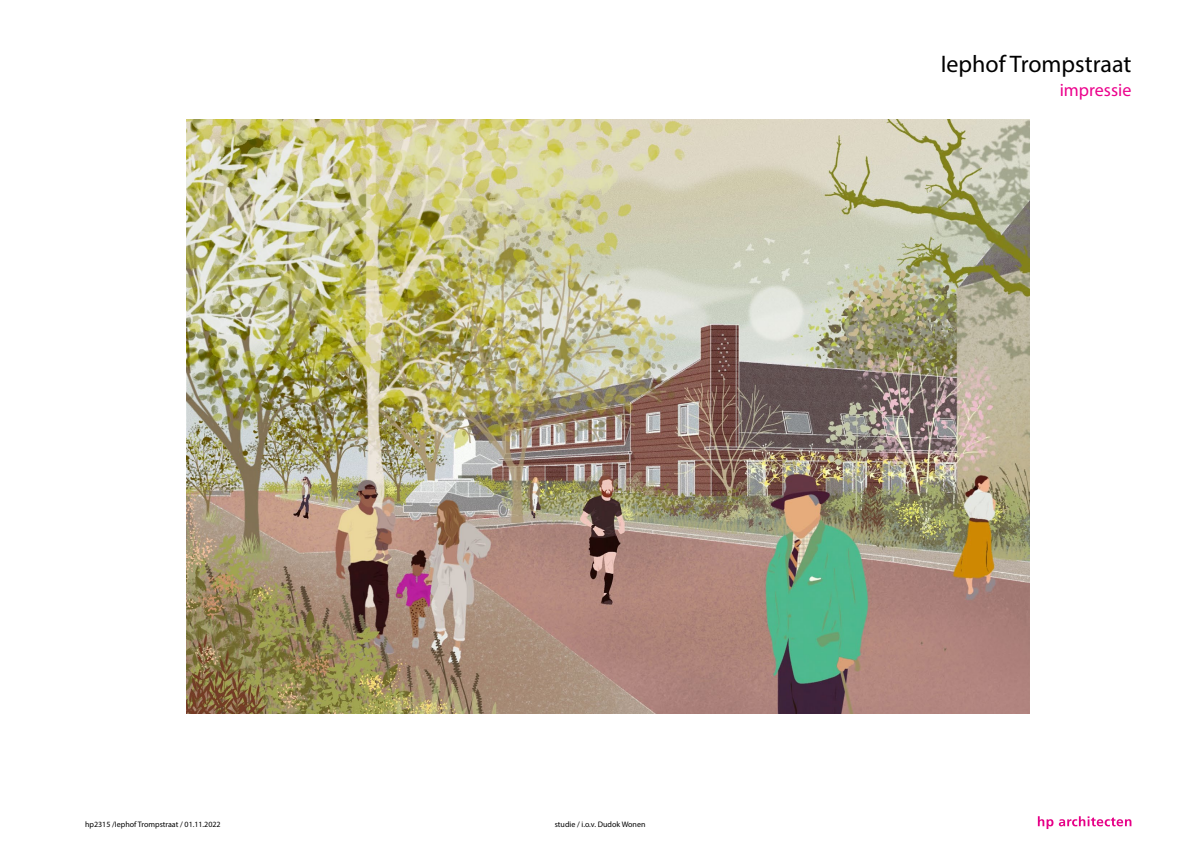
<style>
.page{position:relative;width:1191px;height:842px;background:#fff}
.page>*{position:absolute;margin:0;border:0;box-sizing:border-box;transform-origin:0 0}
.t1{font:24px "Myriad Pro";color:#000}
.t2{font:18px "Myriad Pro";color:#ec008c}
.t3{font:8px "Myriad Pro";color:#000}
</style>
<div class="page">
<svg style="left:1037px;top:816px;width:94px;height:13px"></svg>
<img style="left:187px;top:119px;width:842px;height:595px">
<p class="t3" style="left:85px;top:819px;width:137px">hp2315 /Iephof Trompstraat / 01.11.2022</p>
<p class="t3" style="left:555px;top:819px;width:92px">studie / i.o.v. Dudok Wonen</p>
<h1 class="t1" style="left:941px;top:49px;width:192px">Iephof Trompstraat</h1>
<h2 class="t2" style="left:1059px;top:79px;width:73px">impressie</h2>
</div>
